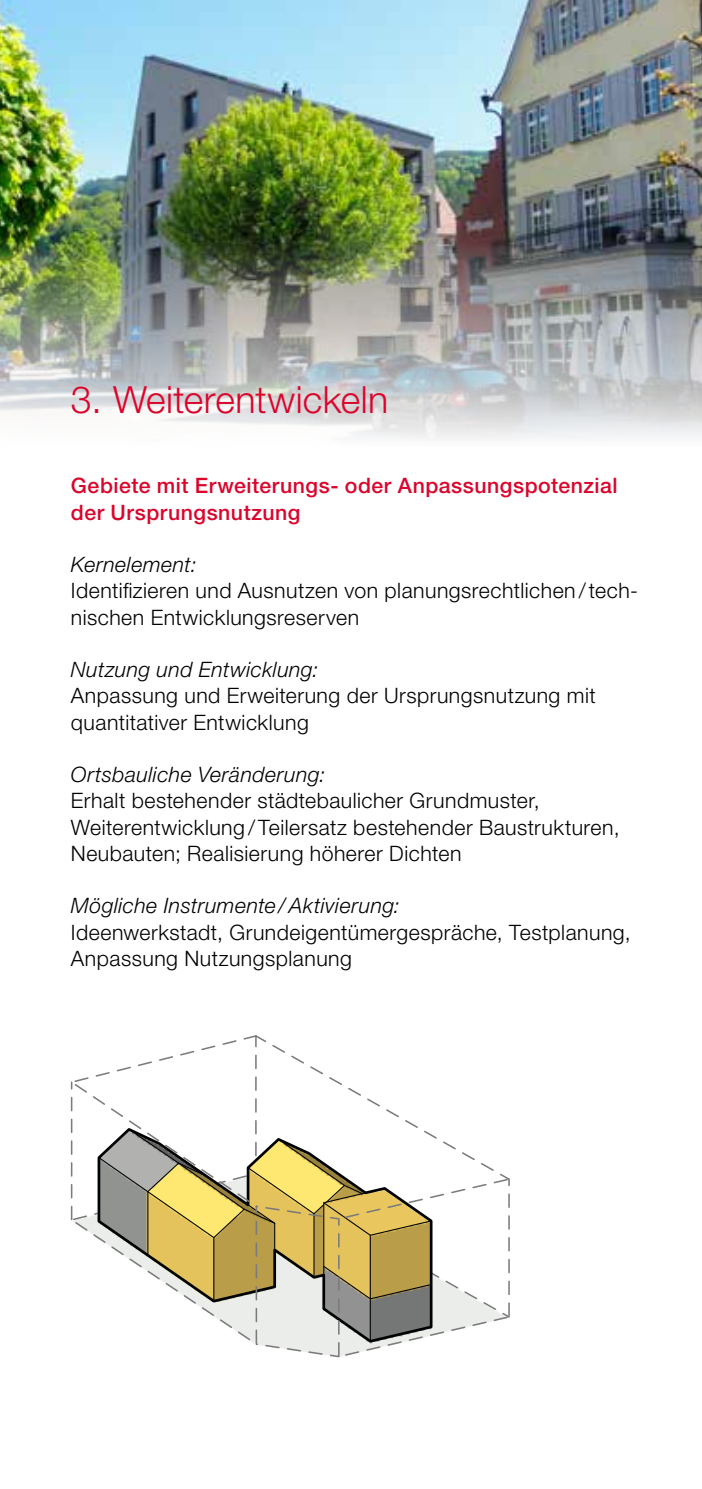
<style>
.page{position:relative;width:702px;height:1489px;background:#fff}
.page>*{position:absolute;margin:0;border:0;box-sizing:border-box;transform-origin:0 0}
.t1{font:300 37.5px "Helvetica Neue LT Std";letter-spacing:.01em;color:#db052c}
.t2{font:300 21.25px/26.2px "Helvetica Neue LT Std";letter-spacing:.025em;color:#000}
.t3{font:italic 300 21.25px "Helvetica Neue LT Std";letter-spacing:.025em;color:#000}
.t4{font:500 21.25px/26.2px "Helvetica Neue LT Std";letter-spacing:.025em;color:#db052c}
</style>
<div class="page">
<img style="left:0;top:0;width:701px;height:439px">
<svg style="left:701px;top:0;width:1px;height:437px"></svg>
<svg style="left:70px;top:1035px;width:440px;height:323px"></svg>
<h1 class="t1" style="left:71px;top:377px;width:319px">3. Weiterentwickeln</h1>
<p class="t4" style="left:71px;top:472px;width:548px">Gebiete mit Erweiterungs- oder Anpassungspotenzial der Ursprungsnutzung</p>
<p class="t3" style="left:71px;top:552px;width:127px">Kernelement:</p>
<p class="t2" style="left:71px;top:577px;width:568px">Identifizieren und Ausnutzen von planungsrechtlichen /tech&shy;nischen Entwicklungsreserven</p>
<p class="t3" style="left:71px;top:657px;width:249px">Nutzung und Entwicklung:</p>
<p class="t2" style="left:71px;top:682px;width:526px">Anpassung und Erweiterung der Ursprungsnutzung mit quantitativer Entwicklung</p>
<p class="t3" style="left:71px;top:762px;width:256px">Ortsbauliche Veränderung:</p>
<p class="t2" style="left:71px;top:787px;width:550px">Erhalt bestehender städtebaulicher Grundmuster,<br>Weiterentwicklung / Teilersatz bestehender Baustrukturen,<br>Neubauten; Realisierung höherer Dichten</p>
<p class="t3" style="left:71px;top:893px;width:330px">Mögliche Instrumente /Aktivierung:</p>
<p class="t2" style="left:71px;top:918px;width:561px">Ideenwerkstadt, Grundeigentümergespräche, Testplanung,<br>Anpassung Nutzungsplanung</p>
</div>
